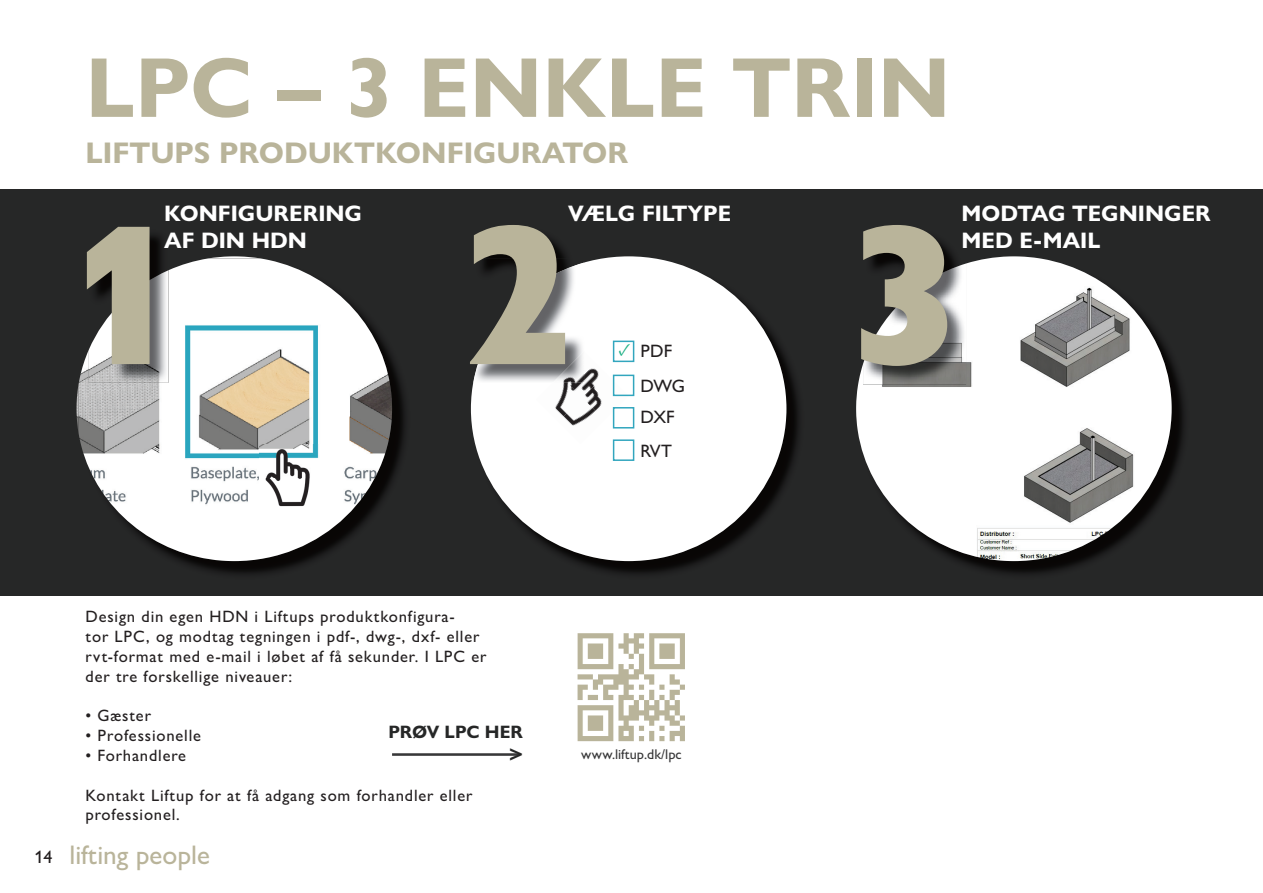
<style>
.page{position:relative;width:1263px;height:893px;background:#fff}
.page>*{position:absolute;margin:0;border:0;box-sizing:border-box;transform-origin:0 0}
.t1{font:800 condensed 205.5px "Gill Sans Nova";color:#b9b49a}
.t2{font:700 85.5px "Gill Sans Nova";color:#b9b49a}
.t3{font:700 30px "Gill Sans Nova";color:#b9b49a}
.t4{font:500 27px "Gill Sans Nova";color:#b9b49a}
.t5{font:700 22.5px/27px "Gill Sans Nova";color:#fff}
.t6{font:500 18px/35.2px "Gill Sans Nova";letter-spacing:-.015em;color:#231f20}
.t7{font:700 18px "Gill Sans Nova";color:#262727}
.t8{font:500 16.5px/19.8px "Gill Sans Nova";letter-spacing:.05em;color:#231f20}
.t9{font:500 14.1px "Gill Sans Nova";color:#383839}
.s1{font-family:"Minion Pro";font-weight:700;color:#1db085}
.s2{font-size:18px;color:#231f20}
</style>
<div class="page">
<div style="left:0;top:189px;width:1263px;height:406px;background:#262727"></div>
<img style="left:79px;top:258px;width:313px;height:303px">
<img style="left:89px;top:235px;width:79px;height:35px">
<img style="left:89px;top:270px;width:79px;height:113px">
<img style="left:473px;top:258px;width:326px;height:316px">
<div style="left:471px;top:256px;width:315px;height:305px;background:#fff;border-radius:50%"></div>
<img style="left:473px;top:258px;width:111px;height:5px">
<img style="left:473px;top:263px;width:111px;height:120px">
<img style="left:958px;top:258px;width:226px;height:316px">
<img style="left:856px;top:256px;width:158px;height:304px">
<img style="left:863px;top:233px;width:103px;height:30px">
<img style="left:863px;top:263px;width:103px;height:122px">
<img style="left:259px;top:444px;width:63px;height:68px">
<img style="left:585px;top:368px;width:14px;height:6px">
<img style="left:582px;top:374px;width:47px;height:46px">
<img style="left:555px;top:383px;width:27px;height:29px">
<img style="left:558px;top:398px;width:47px;height:28px">
<img style="left:553px;top:351px;width:31px;height:32px">
<div style="left:613px;top:341px;width:21px;height:21px;border:2px solid #32a6be"></div>
<div style="left:613px;top:375px;width:21px;height:21px;border:2px solid #32a6be"></div>
<div style="left:613px;top:407px;width:21px;height:21px;border:2px solid #32a6be"></div>
<div style="left:613px;top:439px;width:21px;height:22px;border:2px solid #32a6be"></div>
<img style="left:577px;top:633px;width:108px;height:109px">
<hr style="left:392px;top:753px;width:128px;height:3px;background:#383839">
<svg style="left:510px;top:753px;width:10px;height:3px"></svg>
<h2 class="t2" style="left:86px;top:35px;width:866px">LPC – 3 ENKLE TRIN</h2>
<h3 class="t3" style="left:86px;top:135px;width:544px">LIFTUPS PRODUKTKONFIGURATOR</h3>
<h3 class="t5" style="left:164px;top:200px;width:199px">KONFIGURERING<br>AF DIN HDN</h3>
<h3 class="t5" style="left:568px;top:200px;width:165px">VÆLG FILTYPE</h3>
<h3 class="t5" style="left:961px;top:200px;width:251px">MODTAG TEGNINGER<br>MED E-MAIL</h3>
<h1 class="t1" style="left:69px;top:150px;width:110px">1</h1>
<h1 class="t1" style="left:464px;top:150px;width:110px">2</h1>
<h1 class="t1" style="left:849px;top:150px;width:110px">3</h1>
<p class="t6" style="left:641px;top:333px;width:46px;text-indent:-22px"><span class="s1">✓</span> PDF<br>DWG</p>
<p class="t6" style="left:641px;top:400px;width:35px;line-height:33.5px">DXF<br>RVT</p>
<p class="t8" style="left:86px;top:607px;width:402px">Design din egen HDN i Liftups produktkonfigura-<br>tor LPC, og modtag tegningen i pdf-, dwg-, dxf- eller rvt-format med e-mail i løbet af få sekunder. I LPC er der tre forskellige niveauer:</p>
<p class="t8" style="left:86px;top:706px;width:67px">• Gæster</p>
<p class="t8" style="left:86px;top:725px;width:117px">• Professionelle</p>
<p class="t8" style="left:86px;top:745px;width:102px">• Forhandlere</p>
<p class="t8" style="left:86px;top:785px;width:388px">Kontakt Liftup for at få adgang som forhandler eller professionel.</p>
<p class="t7" style="left:388px;top:721px;width:136px">PRØV LPC HER</p>
<h3 class="t4" style="left:34px;top:839px;width:177px"><span class="s2">14</span> lifting people</h3>
<p class="t9" style="left:581px;top:746px;width:102px">www.liftup.dk/lpc</p>
</div>
